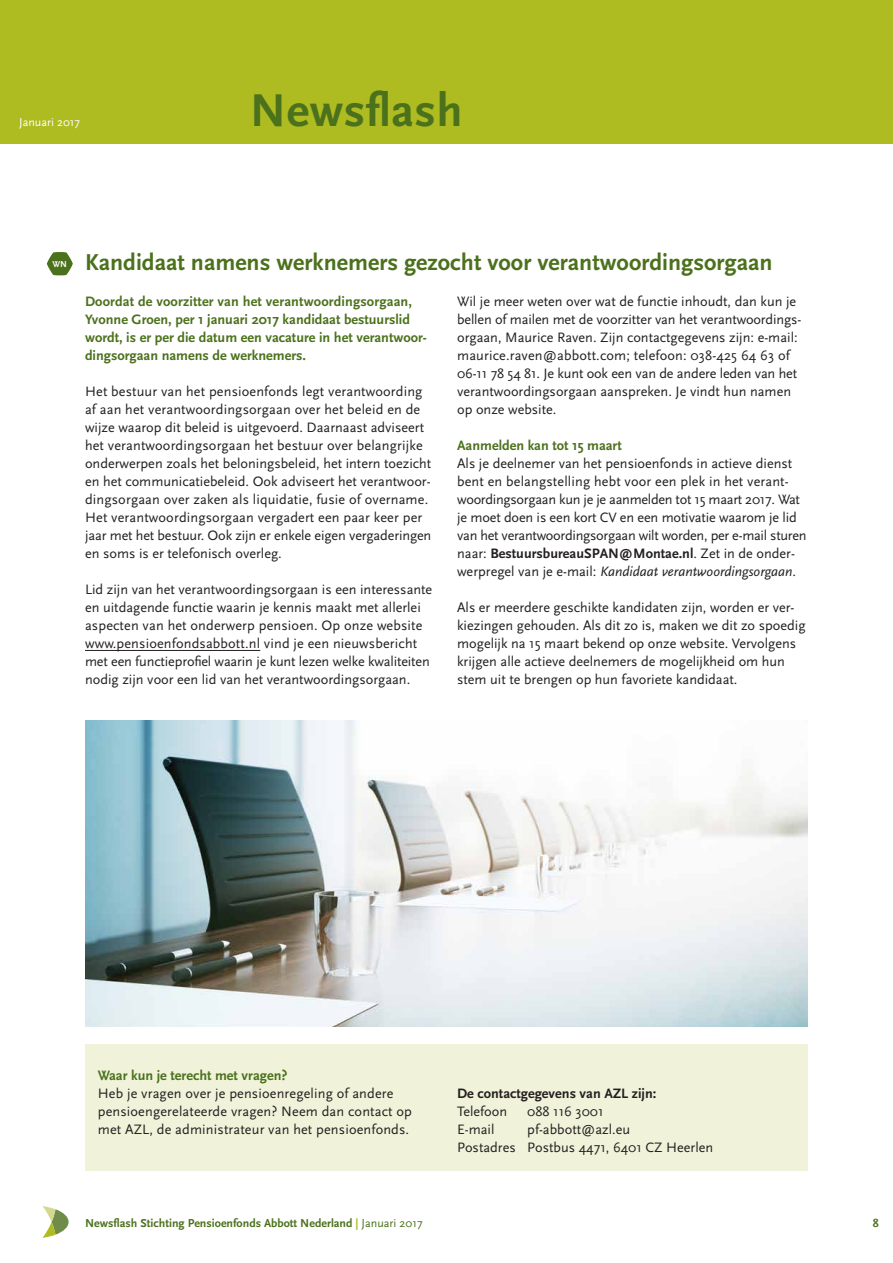
<style>
.page{position:relative;width:893px;height:1263px;background:#fff}
.page>*{position:absolute;margin:0;border:0;box-sizing:border-box;transform-origin:0 0}
.t1{font:700 48px "Scala Sans";letter-spacing:.01em;color:#4b711c}
.t2{font:700 24px "Scala Sans";color:#4b711c}
.t3{font:14.25px/18px "Scala Sans";color:#231f20}
.t4{font:700 14.25px/18px "Scala Sans";color:#4b711c}
.t5{font:700 14.25px "Scala Sans";color:#231f20}
.t6{font:700 12px "Scala Sans";color:#4b711c}
.t7{font:12px "Scala Sans";color:#fff}
.t8{font:700 9px "Scala Sans";color:#fff}
.s1{font-weight:700}
.s2{font-style:italic}
.s3{color:#aebc21}
.s4{font-weight:400}
</style>
<div class="page">
<svg style="left:43px;top:1206px;width:26px;height:32px"></svg>
<div style="left:0;top:0;width:893px;height:144px;background:#aebc21"></div>
<div style="left:85px;top:1044px;width:723px;height:126px;background:#f0f3da"></div>
<hr style="left:85px;top:650px;width:175px;height:1px;background:#231f20">
<svg style="left:47px;top:252px;width:26px;height:23px"></svg>
<img style="left:85px;top:720px;width:723px;height:306px">
<p class="t7" style="left:19px;top:116px;width:63px">Januari 2017</p>
<h1 class="t1" style="left:250px;top:85px;width:214px">Newsflash</h1>
<p class="t8" style="left:53px;top:259px;width:16px">WN</p>
<h2 class="t2" style="left:85px;top:249px;width:689px">Kandidaat namens werknemers gezocht voor verantwoordingsorgaan</h2>
<p class="t4" style="left:85px;top:293px;width:343px">Doordat de voorzitter van het verantwoordingsorgaan, Yvonne Groen, per 1 januari 2017 kandidaat bestuurslid wordt, is er per die datum een vacature in het verantwoor&shy;dingsorgaan namens de werknemers.</p>
<p class="t3" style="left:85px;top:383px;width:348px">Het bestuur van het pensioenfonds legt verantwoording af aan het verantwoordingsorgaan over het beleid en de wijze waarop dit beleid is uitgevoerd. Daarnaast adviseert het verantwoordingsorgaan het bestuur over belangrijke onderwerpen zoals het beloningsbeleid, het intern toezicht en het communicatiebeleid. Ook adviseert het verantwoor&shy;dingsorgaan over zaken als liquidatie, fusie of overname.<br>Het verantwoordingsorgaan vergadert een paar keer per jaar met het bestuur. Ook zijn er enkele eigen vergaderingen en soms is er telefonisch overleg.</p>
<p class="t3" style="left:85px;top:581px;width:349px">Lid zijn van het verantwoordingsorgaan is een interessante en uitdagende functie waarin je kennis maakt met allerlei aspecten van het onderwerp pensioen. Op onze website www.pensioenfondsabbott.nl vind je een nieuwsbericht met een functieprofiel waarin je kunt lezen welke kwaliteiten nodig zijn voor een lid van het verantwoordingsorgaan.</p>
<p class="t3" style="left:457px;top:293px;width:345px">Wil je meer weten over wat de functie inhoudt, dan kun je bellen of mailen met de voorzitter van het verantwoordings&shy;orgaan, Maurice Raven. Zijn contactgegevens zijn: e-mail: maurice.raven@abbott.com; telefoon: 038-425 64 63 of 06-11 78 54 81. Je kunt ook een van de andere leden van het verantwoordingsorgaan aanspreken. Je vindt hun namen op onze website.</p>
<p class="t4" style="left:457px;top:437px;width:166px">Aanmelden kan tot 15 maart</p>
<p class="t3" style="left:457px;top:455px;width:351px">Als je deelnemer van het pensioenfonds in actieve dienst bent en belangstelling hebt voor een plek in het verant&shy;woordingsorgaan kun je je aanmelden tot 15 maart 2017. Wat je moet doen is een kort CV en een motivatie waarom je lid van het verantwoordingsorgaan wilt worden, per e-mail sturen naar: <span class="s1">BestuursbureauSPAN@Montae.nl</span>. Zet in de onder&shy;werpregel van je e-mail: <span class="s2">Kandidaat verantwoordingsorgaan</span>.</p>
<p class="t3" style="left:457px;top:599px;width:350px">Als er meerdere geschikte kandidaten zijn, worden er ver&shy;kiezingen gehouden. Als dit zo is, maken we dit zo spoedig mogelijk na 15 maart bekend op onze website. Vervolgens krijgen alle actieve deelnemers de mogelijkheid om hun stem uit te brengen op hun favoriete kandidaat.</p>
<p class="t4" style="left:98px;top:1067px;width:191px">Waar kun je terecht met vragen?</p>
<p class="t3" style="left:98px;top:1085px;width:316px">Heb je vragen over je pensioenregeling of andere pensioengerelateerde vragen? Neem dan contact op met AZL, de administrateur van het pensioenfonds.</p>
<p class="t6" style="left:85px;top:1217px;width:339px">Newsflash Stichting Pensioenfonds Abbott Nederland <span class="s3">|</span> <span class="s4">Januari 2017</span></p>
<p class="t5" style="left:457px;top:1086px;width:201px">De contactgegevens van AZL zijn:</p>
<p class="t3" style="left:457px;top:1103px;width:52px">Telefoon</p>
<p class="t3" style="left:527px;top:1103px;width:78px">088 116 3001</p>
<p class="t3" style="left:457px;top:1121px;width:39px">E-mail</p>
<p class="t3" style="left:457px;top:1121px;width:258px;text-indent:70px">pf-abbott@azl.eu<br>Postadres Postbus 4471, 6401 CZ Heerlen</p>
<p class="t6" style="left:873px;top:1217px;width:7px">8</p>
</div>
